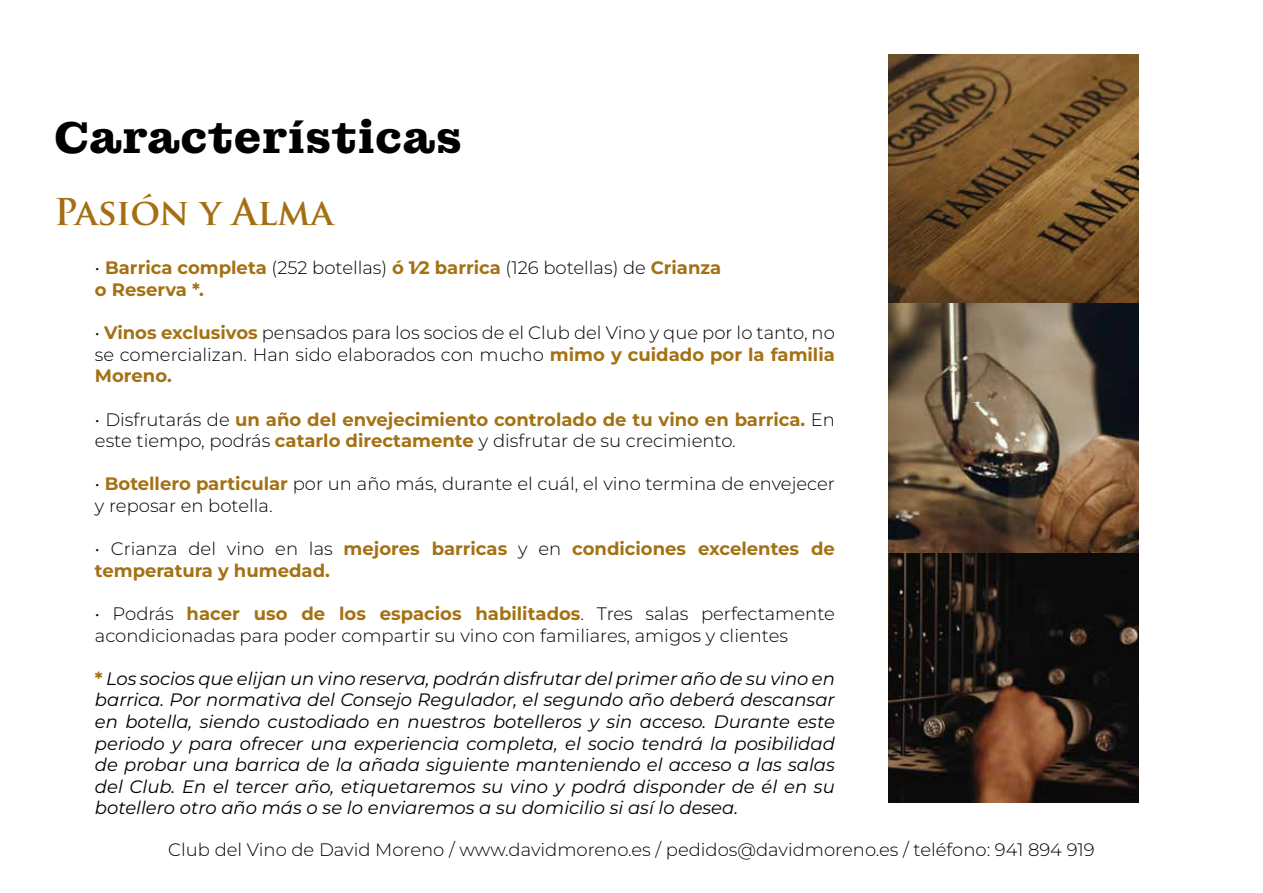
<style>
.page{position:relative;width:1263px;height:893px;background:#fff}
.page>*{position:absolute;margin:0;border:0;box-sizing:border-box;transform-origin:0 0}
.t1{font:700 45px "Montagu Slab 24 pt";color:#000}
.t2{font:700 36px "Trajan Pro";letter-spacing:-.01em;color:#a46f13}
.t3{font:italic 18px/21.6px "Montserrat";color:#000;text-align:justify}
.t4{font:300 18px/21.6px "Montserrat";color:#000}
.t5{font:700 18px/21.6px "Montserrat";color:#a47113}
.s1{font-weight:300;color:#000}
.s2{font-weight:700;color:#a47113}
.s3{font-weight:700;font-style:normal;color:#a47113}
</style>
<div class="page">
<img style="left:889px;top:54px;width:249px;height:748px">
<h1 class="t1" style="left:54px;top:103px;width:410px">Características</h1>
<h2 class="t2" style="left:54px;top:189px;width:281px">Pasión y Alma</h2>
<p class="t5" style="left:95px;top:257px;width:628px"><span class="s1">•</span> Barrica completa <span class="s1">(252 botellas)</span> ó 1⁄2 barrica <span class="s1">(126 botellas) de</span> Crianza o Reserva *.</p>
<p class="t4" style="left:95px;top:321px;width:741px;text-align:justify">• <span class="s2">Vinos exclusivos</span> pensados para los socios de el Club del Vino y que por lo tanto, no se comercializan. Han sido elaborados con mucho <span class="s2">mimo y cuidado por la familia Moreno.</span></p>
<p class="t5" style="left:95px;top:408px;width:741px"><span class="s1">• Disfrutarás de</span> un año del envejecimiento controlado de tu vino en barrica. <span class="s1">En este tiempo, podrás</span> catarlo directamente <span class="s1">y disfrutar de su crecimiento.</span></p>
<p class="t4" style="left:95px;top:473px;width:741px">• <span class="s2">Botellero particular</span> por un año más, durante el cuál, el vino termina de envejecer y reposar en botella.</p>
<p class="t5" style="left:95px;top:537px;width:741px"><span class="s1">• Crianza del vino en las</span> mejores barricas <span class="s1">y en</span> condiciones excelentes de temperatura y humedad.</p>
<p class="t4" style="left:95px;top:602px;width:741px">• Podrás <span class="s2">hacer uso de los espacios habilitados</span>. Tres salas perfectamente acondicionadas para poder compartir su vino con familiares, amigos y clientes</p>
<p class="t3" style="left:95px;top:667px;width:741px"><span class="s3">*</span> Los socios que elijan un vino reserva, podrán disfrutar del primer año de su vino en barrica. Por normativa del Consejo Regulador, el segundo año deberá descansar en botella, siendo custodiado en nuestros botelleros y sin acceso. Durante este periodo y para ofrecer una experiencia completa, el socio tendrá la posibilidad de probar una barrica de la añada siguiente manteniendo el acceso a las salas del Club. En el tercer año, etiquetaremos su vino y podrá disponder de él en su botellero otro año más o se lo enviaremos a su domicilio si así lo desea.</p>
<p class="t4" style="left:168px;top:839px;width:928px">Club del Vino de David Moreno / www.davidmoreno.es / pedidos@davidmoreno.es / teléfono: 941 894 919</p>
</div>
